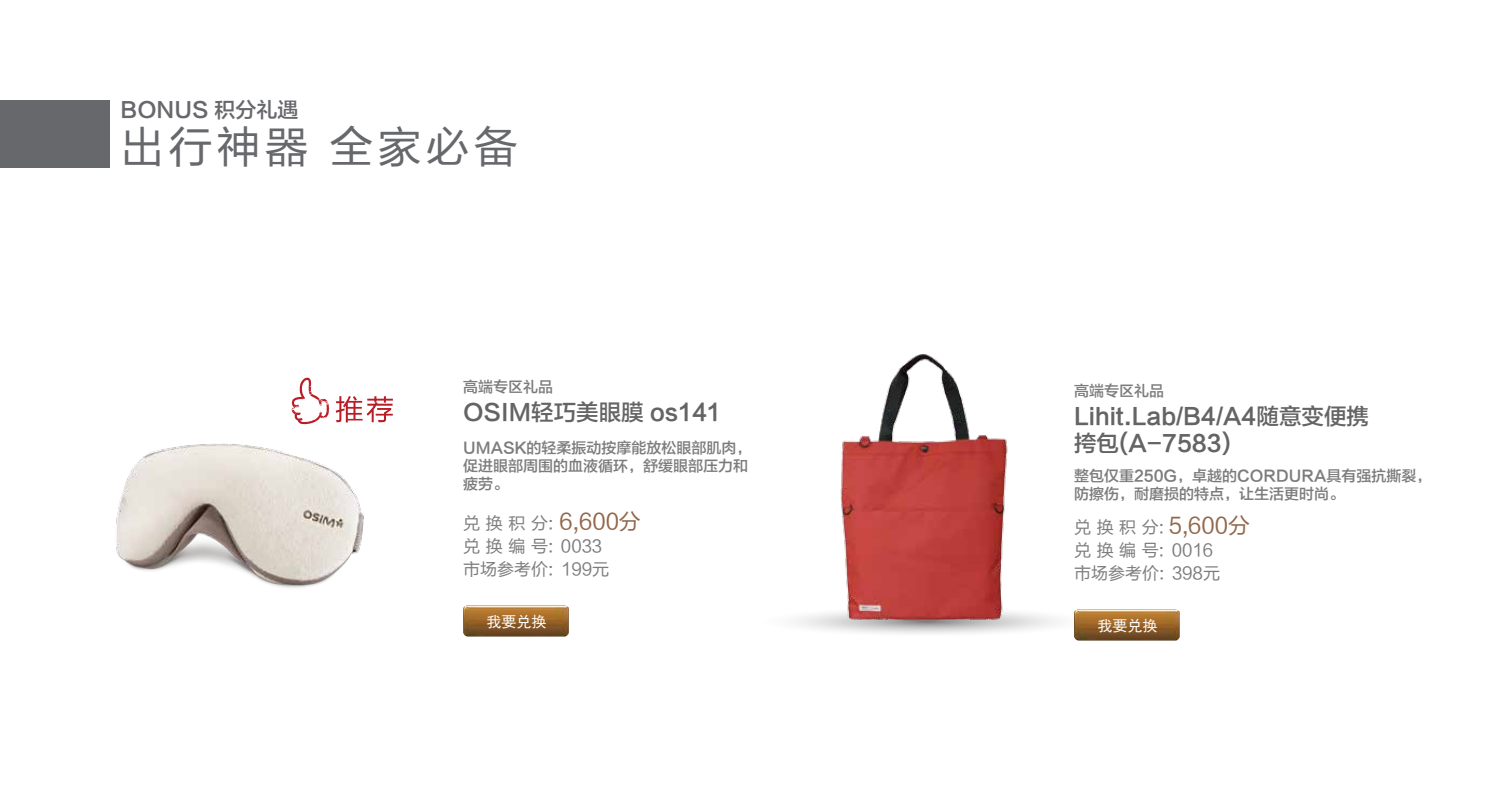
<style>
.page{position:relative;width:1500px;height:810px;background:#fff}
.page>*{position:absolute;margin:0;border:0;box-sizing:border-box;transform-origin:0 0}
.t1{font:43.8px "FZLTHJW GB1 0";letter-spacing:.1em;color:#66686c}
.t2{font:22.5px/27px "FZLTZHK GBK1 0";color:#656464}
.t3{font:21.9px "FZLTHJW GB1 0";color:#92674a}
.t4{font:21px "FZLTZHK GBK1 0";color:#66686c}
.t5{font:16.95px/22.8px "FZLTHJW GB1 0";color:#7d7d7e}
.t6{font:15px/18px "FZLTZHK GBK1 0";color:#7d7c7d}
.t7{font:15px "Sim Hei";color:#fff}
.s1{font-size:16.95px;color:#7d7d7e}
</style>
<div class="page">
<div style="left:0;top:100px;width:110px;height:67px;background:#66686c"></div>
<img style="left:795px;top:354px;width:285px;height:280px">
<img style="left:1074px;top:610px;width:106px;height:31px">
<img style="left:463px;top:606px;width:106px;height:31px">
<img style="left:116px;top:443px;width:248px;height:145px">
<svg style="left:336px;top:396px;width:57px;height:26px"></svg>
<svg style="left:292px;top:378px;width:37px;height:46px"></svg>
<h3 class="t4" style="left:121px;top:98px;width:180px">BONUS 积分礼遇</h3>
<h1 class="t1" style="left:120px;top:123px;width:399px">出行神器 全家必备</h1>
<p class="t6" style="left:463px;top:378px;width:91px">高端专区礼品</p>
<h2 class="t2" style="left:463px;top:399px;width:259px">OSIM轻巧美眼膜 os141</h2>
<p class="t6" style="left:463px;top:439px;width:290px">UMASK的轻柔振动按摩能放松眼部肌肉，促进眼部周围的血液循环，舒缓眼部压力和疲劳。</p>
<h3 class="t3" style="left:463px;top:509px;width:179px"><span class="s1">兑换积分:</span> 6,600分</h3>
<p class="t5" style="left:463px;top:535px;width:148px">兑换编号: 0033市场参考价: 199元</p>
<p class="t7" style="left:487px;top:614px;width:61px">我要兑换</p>
<p class="t6" style="left:1074px;top:382px;width:91px">高端专区礼品</p>
<h2 class="t2" style="left:1074px;top:403px;width:297px">Lihit.Lab/B4/A4随意变便携挎包(A-7583)</h2>
<p class="t6" style="left:1074px;top:467px;width:359px">整包仅重250G，卓越的CORDURA具有强抗撕裂，防擦伤，耐磨损的特点，让生活更时尚。</p>
<h3 class="t3" style="left:1074px;top:513px;width:178px"><span class="s1">兑换积分:</span> 5,600分</h3>
<p class="t5" style="left:1074px;top:539px;width:148px">兑换编号: 0016市场参考价: 398元</p>
<p class="t7" style="left:1097px;top:618px;width:61px">我要兑换</p>
</div>
